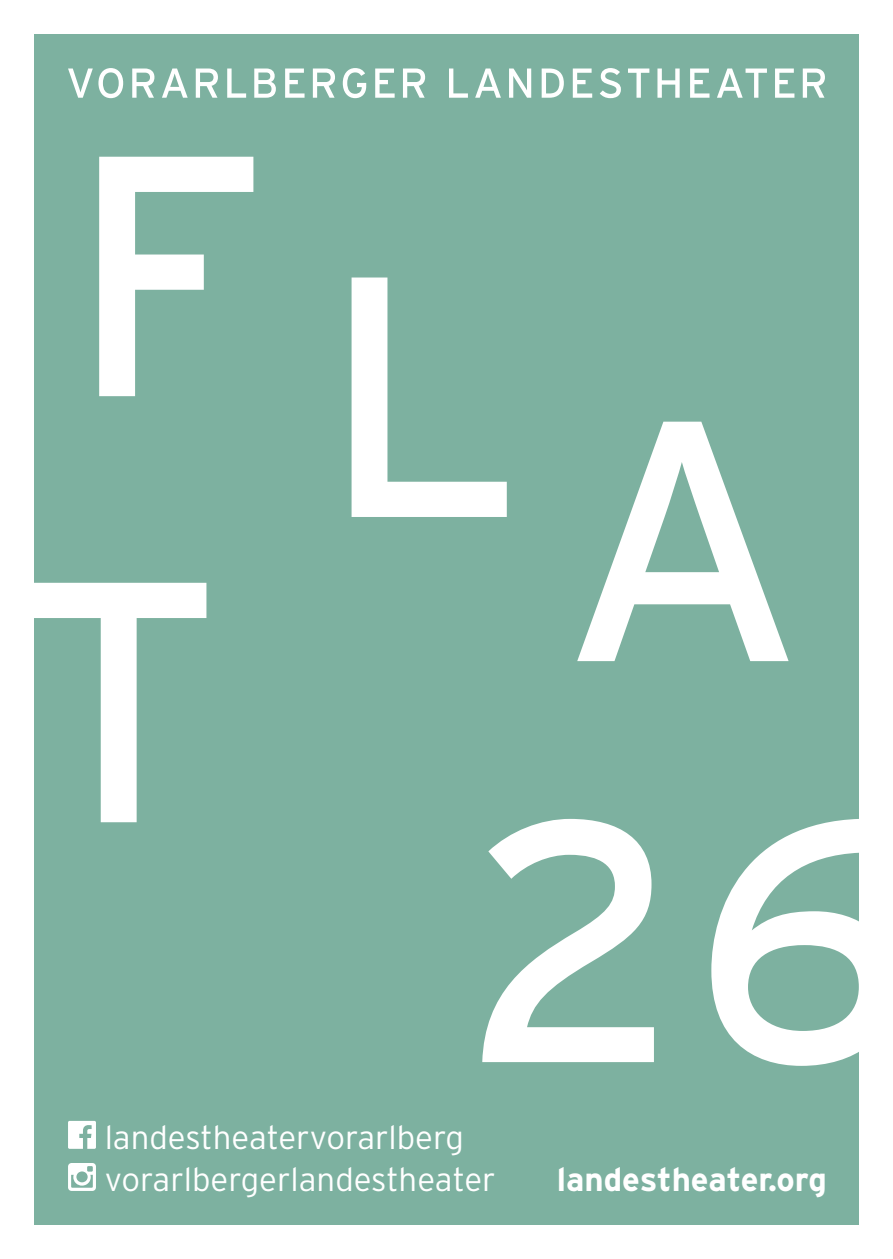
<style>
.page{position:relative;width:893px;height:1259px;background:#fff}
.page>*{position:absolute;margin:0;border:0;box-sizing:border-box;transform-origin:0 0}
.t1{font:342px/305.1px "Interstate";color:#fff}
.t2{font:300 33px "Interstate";color:#fff}
.t3{font:700 33px "Interstate";color:#fff}
</style>
<div class="page">
<div style="left:34px;top:34px;width:825px;height:1191px;background:#7db1a0"></div>
<svg style="left:68px;top:1163px;width:28px;height:28px"></svg>
<svg style="left:68px;top:1121px;width:28px;height:27px"></svg>
<svg style="left:68px;top:68px;width:55px;height:30px"></svg>
<svg style="left:132px;top:68px;width:22px;height:30px"></svg>
<svg style="left:162px;top:68px;width:26px;height:30px"></svg>
<svg style="left:196px;top:68px;width:22px;height:30px"></svg>
<svg style="left:227px;top:68px;width:19px;height:30px"></svg>
<svg style="left:254px;top:68px;width:22px;height:30px"></svg>
<svg style="left:285px;top:68px;width:20px;height:30px"></svg>
<svg style="left:313px;top:68px;width:22px;height:30px"></svg>
<svg style="left:343px;top:68px;width:23px;height:30px"></svg>
<svg style="left:375px;top:68px;width:20px;height:30px"></svg>
<svg style="left:403px;top:68px;width:22px;height:30px"></svg>
<svg style="left:449px;top:68px;width:19px;height:30px"></svg>
<svg style="left:475px;top:68px;width:26px;height:30px"></svg>
<svg style="left:509px;top:68px;width:22px;height:30px"></svg>
<svg style="left:542px;top:68px;width:22px;height:30px"></svg>
<svg style="left:573px;top:68px;width:19px;height:30px"></svg>
<svg style="left:600px;top:68px;width:21px;height:30px"></svg>
<svg style="left:628px;top:68px;width:21px;height:30px"></svg>
<svg style="left:657px;top:68px;width:23px;height:30px"></svg>
<svg style="left:690px;top:68px;width:19px;height:30px"></svg>
<svg style="left:717px;top:68px;width:50px;height:30px"></svg>
<svg style="left:775px;top:68px;width:19px;height:30px"></svg>
<svg style="left:803px;top:68px;width:22px;height:30px"></svg>
<h1 class="t1" style="left:15px;top:241px;width:791px">FLA<br>T</h1>
<h1 class="t1" style="left:466px;top:786px;width:446px">26</h1>
<p class="t2" style="left:105px;top:1118px;width:361px">landestheatervorarlberg</p>
<p class="t2" style="left:105px;top:1160px;width:392px">vorarlbergerlandestheater</p>
<p class="t3" style="left:557px;top:1161px;width:272px">landestheater.org</p>
</div>
